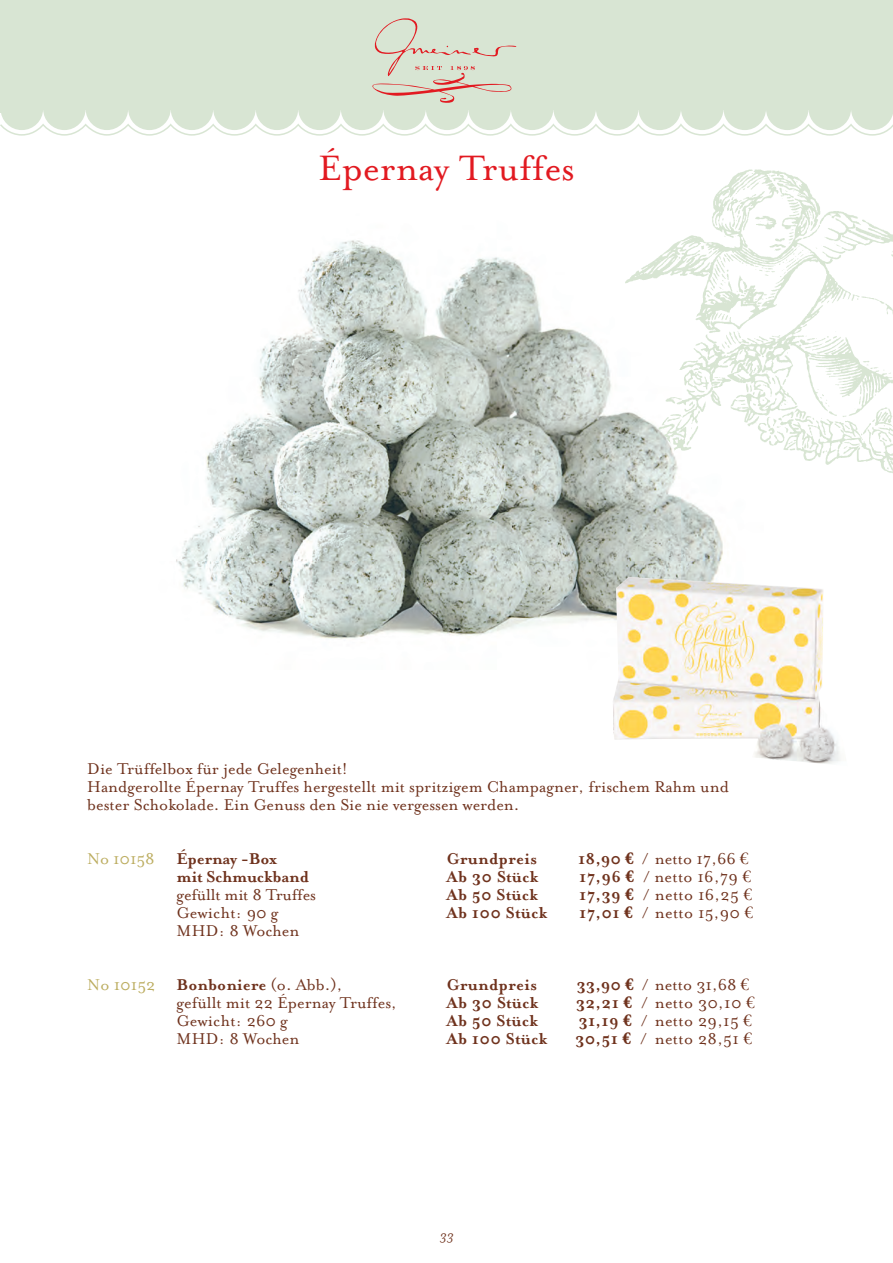
<style>
.page{position:relative;width:893px;height:1263px;background:#fff}
.page>*{position:absolute;margin:0;border:0;box-sizing:border-box;transform-origin:0 0}
.t1{font:40.5px "Mrs Eaves Roman";color:#e21a21}
.t2{font:18px/18px "Mrs Eaves Roman";color:#6f321d}
.t3{font:700 18px "Mrs Eaves";letter-spacing:.015em;color:#6f321d}
.t4{font:700 18px/18px "Mrs Eaves";letter-spacing:-.01em;color:#6f321d}
.t5{font:italic 15px "Mrs Eaves";color:#6f321d}
.s1{font-family:"Mrs Eaves Roman";font-weight:400;color:#bcad60}
.s2{font-family:"Mrs Eaves";font-weight:700}
.s3{font-family:"Garamond";font-weight:700}
.s4{font-family:"Garamond"}
.s5{font-family:"Mrs Eaves Roman";font-weight:400}
</style>
<div class="page">
<div style="left:1px;top:88px;width:42px;height:42px;background:#d8e5d3;border-radius:50%"></div>
<div style="left:43px;top:88px;width:43px;height:42px;background:#d8e5d3;border-radius:50%"></div>
<div style="left:86px;top:88px;width:42px;height:42px;background:#d8e5d3;border-radius:50%"></div>
<div style="left:128px;top:88px;width:43px;height:42px;background:#d8e5d3;border-radius:50%"></div>
<div style="left:171px;top:88px;width:42px;height:42px;background:#d8e5d3;border-radius:50%"></div>
<div style="left:213px;top:88px;width:43px;height:42px;background:#d8e5d3;border-radius:50%"></div>
<div style="left:256px;top:88px;width:42px;height:42px;background:#d8e5d3;border-radius:50%"></div>
<div style="left:298px;top:88px;width:43px;height:42px;background:#d8e5d3;border-radius:50%"></div>
<div style="left:341px;top:88px;width:42px;height:42px;background:#d8e5d3;border-radius:50%"></div>
<div style="left:383px;top:88px;width:43px;height:42px;background:#d8e5d3;border-radius:50%"></div>
<div style="left:426px;top:88px;width:42px;height:42px;background:#d8e5d3;border-radius:50%"></div>
<div style="left:468px;top:88px;width:43px;height:42px;background:#d8e5d3;border-radius:50%"></div>
<div style="left:511px;top:88px;width:42px;height:42px;background:#d8e5d3;border-radius:50%"></div>
<div style="left:553px;top:88px;width:43px;height:42px;background:#d8e5d3;border-radius:50%"></div>
<div style="left:596px;top:88px;width:42px;height:42px;background:#d8e5d3;border-radius:50%"></div>
<div style="left:638px;top:88px;width:43px;height:42px;background:#d8e5d3;border-radius:50%"></div>
<div style="left:681px;top:88px;width:42px;height:42px;background:#d8e5d3;border-radius:50%"></div>
<div style="left:723px;top:88px;width:43px;height:42px;background:#d8e5d3;border-radius:50%"></div>
<div style="left:766px;top:88px;width:42px;height:42px;background:#d8e5d3;border-radius:50%"></div>
<div style="left:808px;top:88px;width:43px;height:42px;background:#d8e5d3;border-radius:50%"></div>
<div style="left:851px;top:88px;width:42px;height:42px;background:#d8e5d3;border-radius:50%"></div>
<div style="left:1px;top:0;width:892px;height:109px;background:#d8e5d3"></div>
<svg style="left:372px;top:18px;width:144px;height:85px"></svg>
<svg style="left:0;top:123px;width:893px;height:13px"></svg>
<img style="left:176px;top:240px;width:547px;height:399px">
<img style="left:614px;top:169px;width:279px;height:307px">
<img style="left:613px;top:577px;width:210px;height:126px">
<h1 class="t1" style="left:318px;top:142px;width:258px">Épernay Truffes</h1>
<p class="t2" style="left:87px;top:759px;width:643px">Die Trüffelbox für jede Gelegenheit!<br>Handgerollte Épernay Truffes hergestellt mit spritzigem Champagner, frischem Rahm und bester Schokolade. Ein Genuss den Sie nie vergessen werden.</p>
<p class="t4" style="left:177px;top:849px;width:134px;text-indent:-89px"><span class="s1">No 10158</span> Épernay -Box<br>mit Schmuckband</p>
<p class="t2" style="left:177px;top:885px;width:141px">gefüllt mit 8 Truffes<br>Gewicht: 90 g<br>MHD: 8 Wochen</p>
<p class="t3" style="left:446px;top:847px;width:92px">Grundpreis</p>
<p class="t2" style="left:578px;top:849px;width:172px"><span class="s2">18,90</span> <span class="s3">€</span> / netto 17,66 <span class="s4">€</span></p>
<p class="t3" style="left:446px;top:865px;width:93px">Ab 30 Stück</p>
<p class="t2" style="left:579px;top:867px;width:174px"><span class="s2">17,96</span> <span class="s3">€</span> / netto 16,79 <span class="s4">€</span></p>
<p class="t3" style="left:447px;top:883px;width:93px">Ab 50 Stück</p>
<p class="t2" style="left:579px;top:885px;width:174px"><span class="s2">17,39</span> <span class="s3">€</span> / netto 16,25 <span class="s4">€</span></p>
<p class="t3" style="left:447px;top:901px;width:102px">Ab 100 Stück</p>
<p class="t2" style="left:579px;top:903px;width:176px"><span class="s2">17,01</span> <span class="s3">€</span> / netto 15,90 <span class="s4">€</span></p>
<p class="t3" style="left:87px;top:973px;width:257px"><span class="s1">No 10152</span> Bonboniere <span class="s5">(o. Abb.),</span></p>
<p class="t2" style="left:177px;top:993px;width:222px">gefüllt mit 22 Épernay Truffes,<br>Gewicht: 260 g<br>MHD: 8 Wochen</p>
<p class="t3" style="left:446px;top:973px;width:92px">Grundpreis</p>
<p class="t2" style="left:576px;top:975px;width:174px"><span class="s2">33,90</span> <span class="s3">€</span> / netto 31,68 <span class="s4">€</span></p>
<p class="t3" style="left:446px;top:991px;width:93px">Ab 30 Stück</p>
<p class="t2" style="left:576px;top:993px;width:181px"><span class="s2">32,21</span> <span class="s3">€</span> / netto 30,10 <span class="s4">€</span></p>
<p class="t3" style="left:446px;top:1009px;width:93px">Ab 50 Stück</p>
<p class="t2" style="left:578px;top:1011px;width:175px"><span class="s2">31,19</span> <span class="s3">€</span> / netto 29,15 <span class="s4">€</span></p>
<p class="t3" style="left:446px;top:1027px;width:102px">Ab 100 Stück</p>
<p class="t2" style="left:575px;top:1029px;width:179px"><span class="s2">30,51</span> <span class="s3">€</span> / netto 28,51 <span class="s4">€</span></p>
<p class="t5" style="left:440px;top:1225px;width:16px">33</p>
</div>
